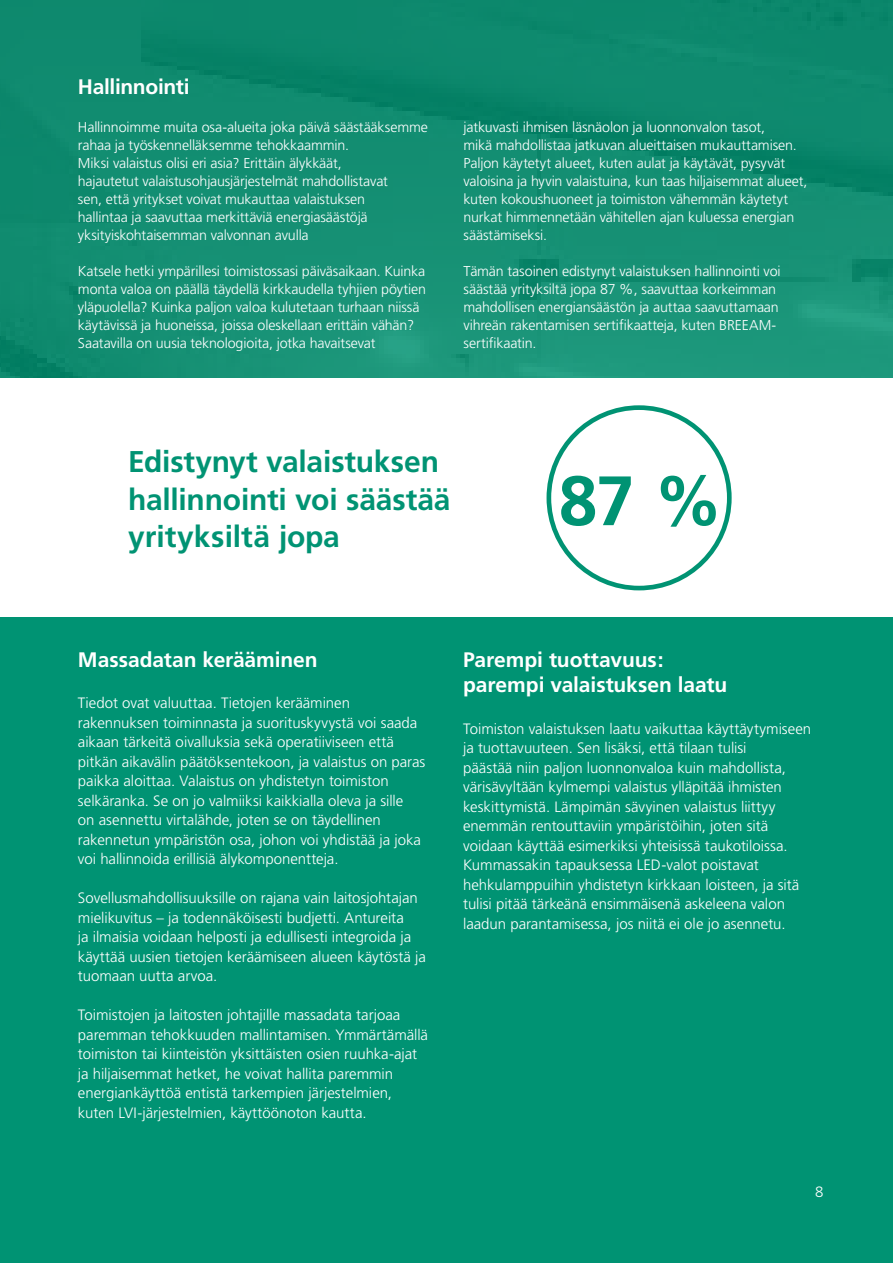
<style>
.page{position:relative;width:893px;height:1263px;background:#fff}
.page>*{position:absolute;margin:0;border:0;box-sizing:border-box;transform-origin:0 0}
.t1{font:700 69.75px "Frutiger";color:#009373}
.t2{font:700 30px/37.5px "Frutiger";letter-spacing:-.005em;color:#009373}
.t3{font:700 21px/25.2px "Frutiger";letter-spacing:-.005em;color:#fff}
.t4{font:300 15px/19.5px "Frutiger";letter-spacing:-.005em;color:#fff}
.t5{font:300 14.25px/18px "Frutiger";letter-spacing:-.01em;color:#fff}
</style>
<div class="page">
<svg style="left:0;top:0;width:893px;height:378px;fill:#128d71"></svg>
<div style="left:546px;top:405px;width:186px;height:185px;border:5px solid #009373;border-radius:50%"></div>
<div style="left:0;top:617px;width:893px;height:646px;background:#009373"></div>
<h3 class="t3" style="left:78px;top:74px;width:113px">Hallinnointi</h3>
<p class="t5" style="left:78px;top:118px;width:352px">Hallinnoimme muita osa-alueita joka päivä säästääksemme rahaa ja työskennelläksemme tehokkaammin.<br>Miksi valaistus olisi eri asia? Erittäin älykkäät,<br>hajautetut valaistusohjausjärjestelmät mahdollistavat<br>sen, että yritykset voivat mukauttaa valaistuksen<br>hallintaa ja saavuttaa merkittäviä energiasäästöjä yksityiskohtaisemman valvonnan avulla</p>
<p class="t5" style="left:78px;top:262px;width:350px">Katsele hetki ympärillesi toimistossasi päiväsaikaan. Kuinka monta valoa on päällä täydellä kirkkaudella tyhjien pöytien yläpuolella? Kuinka paljon valoa kulutetaan turhaan niissä käytävissä ja huoneissa, joissa oleskellaan erittäin vähän?<br>Saatavilla on uusia teknologioita, jotka havaitsevat</p>
<p class="t5" style="left:463px;top:118px;width:345px">jatkuvasti ihmisen läsnäolon ja luonnonvalon tasot,<br>mikä mahdollistaa jatkuvan alueittaisen mukauttamisen.<br>Paljon käytetyt alueet, kuten aulat ja käytävät, pysyvät valoisina ja hyvin valaistuina, kun taas hiljaisemmat alueet, kuten kokoushuoneet ja toimiston vähemmän käytetyt nurkat himmennetään vähitellen ajan kuluessa energian säästämiseksi.</p>
<p class="t5" style="left:463px;top:262px;width:319px">Tämän tasoinen edistynyt valaistuksen hallinnointi voi säästää yrityksiltä jopa 87 %, saavuttaa korkeimman mahdollisen energiansäästön ja auttaa saavuttamaan vihreän rakentamisen sertifikaatteja, kuten BREEAM&shy;sertifikaatin.</p>
<h2 class="t2" style="left:128px;top:443px;width:324px">Edistynyt valaistuksen hallinnointi voi säästää yrityksiltä jopa</h2>
<h1 class="t1" style="left:559px;top:460px;width:166px">87 %</h1>
<h3 class="t3" style="left:78px;top:647px;width:241px">Massadatan kerääminen</h3>
<p class="t4" style="left:78px;top:693px;width:349px">Tiedot ovat valuuttaa. Tietojen kerääminen rakennuksen toiminnasta ja suorituskyvystä voi saada aikaan tärkeitä oivalluksia sekä operatiiviseen että pitkän aikavälin päätöksentekoon, ja valaistus on paras paikka aloittaa. Valaistus on yhdistetyn toimiston selkäranka. Se on jo valmiiksi kaikkialla oleva ja sille<br>on asennettu virtalähde, joten se on täydellinen rakennetun ympäristön osa, johon voi yhdistää ja joka voi hallinnoida erillisiä älykomponentteja.</p>
<p class="t4" style="left:78px;top:888px;width:349px">Sovellusmahdollisuuksille on rajana vain laitosjohtajan mielikuvitus – ja todennäköisesti budjetti. Antureita<br>ja ilmaisia voidaan helposti ja edullisesti integroida ja käyttää uusien tietojen keräämiseen alueen käytöstä ja tuomaan uutta arvoa.</p>
<p class="t4" style="left:78px;top:1005px;width:352px">Toimistojen ja laitosten johtajille massadata tarjoaa paremman tehokkuuden mallintamisen. Ymmärtämällä toimiston tai kiinteistön yksittäisten osien ruuhka-ajat ja hiljaisemmat hetket, he voivat hallita paremmin energiankäyttöä entistä tarkempien järjestelmien, kuten LVI-järjestelmien, käyttöönoton kautta.</p>
<h3 class="t3" style="left:463px;top:647px;width:266px">Parempi tuottavuus: parempi valaistuksen laatu</h3>
<p class="t4" style="left:463px;top:719px;width:350px">Toimiston valaistuksen laatu vaikuttaa käyttäytymiseen ja tuottavuuteen. Sen lisäksi, että tilaan tulisi<br>päästää niin paljon luonnonvaloa kuin mahdollista, värisävyltään kylmempi valaistus ylläpitää ihmisten keskittymistä. Lämpimän sävyinen valaistus liittyy enemmän rentouttaviin ympäristöihin, joten sitä voidaan käyttää esimerkiksi yhteisissä taukotiloissa.<br>Kummassakin tapauksessa LED-valot poistavat hehkulamppuihin yhdistetyn kirkkaan loisteen, ja sitä tulisi pitää tärkeänä ensimmäisenä askeleena valon laadun parantamisessa, jos niitä ei ole jo asennetu.</p>
<p class="t4" style="left:815px;top:1182px;width:10px">8</p>
</div>
